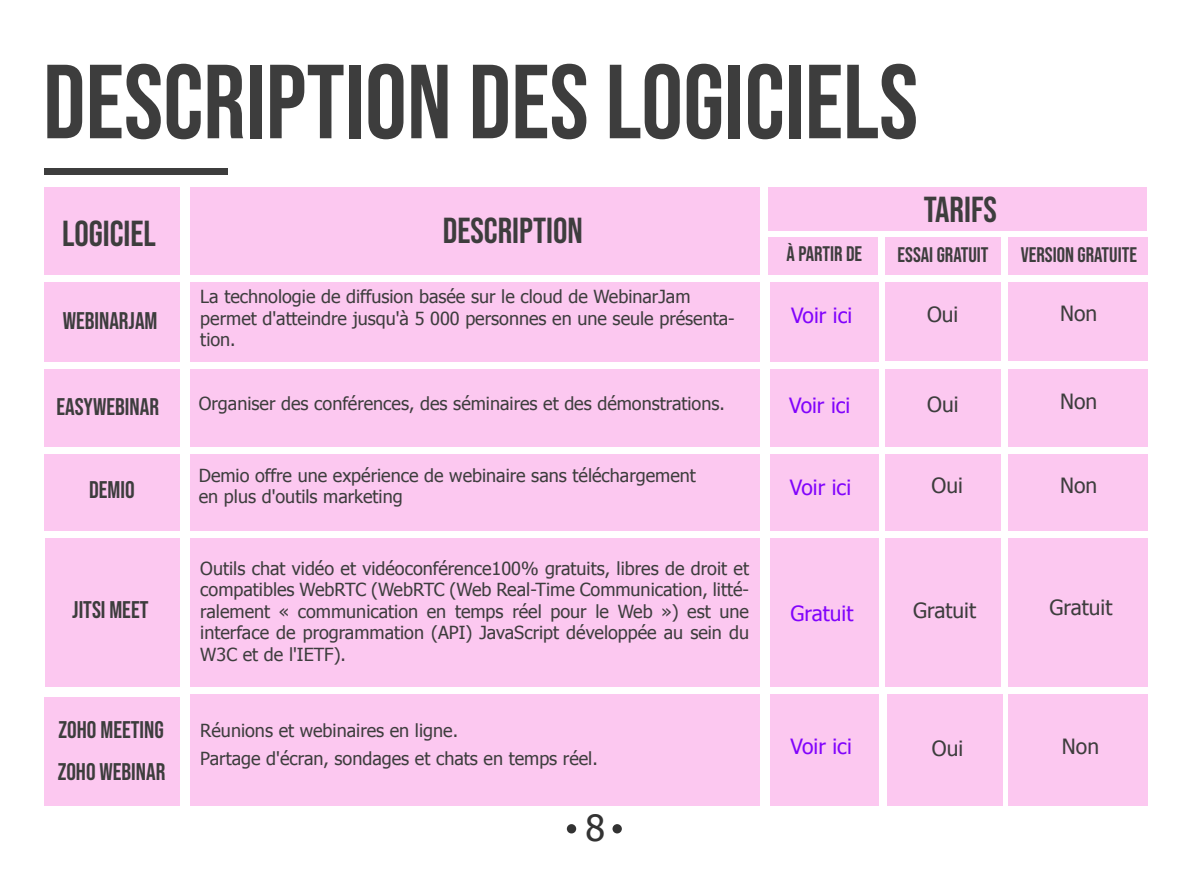
<style>
.page{position:relative;width:1191px;height:893px;background:#fff}
.page>*{position:absolute;margin:0;border:0;box-sizing:border-box;transform-origin:0 0}
.t1{font:105px "Bebas Neue";color:#3d3d3d}
.t2{font:36px "Bebas Neue";color:#3d3d3d}
.t3{font:36px "Tahoma";color:#333}
.t4{font:24px "Bebas Neue";color:#3d3d3d}
.t5{font:21px "Tahoma";color:#3d3d3d}
.t6{font:21px "Bebas Neue";color:#3d3d3d}
.t7{font:21px "Tahoma";color:#8103fc}
.t8{font:18px/21.6px "Tahoma";color:#3d3d3d}
</style>
<div class="page">
<div style="left:44px;top:168px;width:184px;height:7px;background:#3d3d3d"></div>
<div style="left:567px;top:824px;width:9px;height:9px;background:#333;border-radius:50%"></div>
<div style="left:612px;top:824px;width:10px;height:9px;background:#333;border-radius:50%"></div>
<div style="left:190px;top:188px;width:569px;height:86px;background:#fcc8f0"></div>
<div style="left:44px;top:282px;width:135px;height:80px;background:#fcc8f0"></div>
<div style="left:44px;top:188px;width:135px;height:86px;background:#fcc8f0"></div>
<div style="left:44px;top:369px;width:135px;height:78px;background:#fcc8f0"></div>
<div style="left:190px;top:282px;width:569px;height:80px;background:#fcc8f0"></div>
<div style="left:190px;top:369px;width:569px;height:78px;background:#fcc8f0"></div>
<div style="left:44px;top:454px;width:135px;height:77px;background:#fcc8f0"></div>
<div style="left:190px;top:454px;width:569px;height:77px;background:#fcc8f0"></div>
<div style="left:45px;top:538px;width:134px;height:149px;background:#fcc8f0"></div>
<div style="left:190px;top:538px;width:569px;height:149px;background:#fcc8f0"></div>
<div style="left:44px;top:698px;width:135px;height:108px;background:#fcc8f0"></div>
<div style="left:190px;top:694px;width:569px;height:112px;background:#fcc8f0"></div>
<div style="left:768px;top:188px;width:378px;height:43px;background:#fcc8f0"></div>
<div style="left:768px;top:237px;width:110px;height:37px;background:#fcc8f0"></div>
<div style="left:885px;top:237px;width:116px;height:37px;background:#fcc8f0"></div>
<div style="left:1008px;top:237px;width:140px;height:37px;background:#fcc8f0"></div>
<div style="left:770px;top:282px;width:108px;height:80px;background:#fcc8f0"></div>
<div style="left:885px;top:282px;width:116px;height:79px;background:#fcc8f0"></div>
<div style="left:1008px;top:282px;width:140px;height:79px;background:#fcc8f0"></div>
<div style="left:770px;top:369px;width:108px;height:78px;background:#fcc8f0"></div>
<div style="left:885px;top:369px;width:116px;height:78px;background:#fcc8f0"></div>
<div style="left:1008px;top:369px;width:140px;height:78px;background:#fcc8f0"></div>
<div style="left:770px;top:454px;width:108px;height:77px;background:#fcc8f0"></div>
<div style="left:885px;top:454px;width:116px;height:77px;background:#fcc8f0"></div>
<div style="left:1008px;top:454px;width:140px;height:77px;background:#fcc8f0"></div>
<div style="left:770px;top:538px;width:108px;height:149px;background:#fcc8f0"></div>
<div style="left:885px;top:538px;width:116px;height:149px;background:#fcc8f0"></div>
<div style="left:1008px;top:538px;width:140px;height:149px;background:#fcc8f0"></div>
<div style="left:770px;top:694px;width:108px;height:112px;background:#fcc8f0"></div>
<div style="left:887px;top:694px;width:115px;height:112px;background:#fcc8f0"></div>
<div style="left:1008px;top:694px;width:140px;height:112px;background:#fcc8f0"></div>
<h1 class="t1" style="left:43px;top:42px;width:876px">DESCRIPTION DES LOGICIELS</h1>
<h2 class="t2" style="left:62px;top:213px;width:95px">LOGICIEL</h2>
<h3 class="t4" style="left:63px;top:307px;width:96px">WEBINARJAM</h3>
<h3 class="t4" style="left:57px;top:393px;width:104px">EASYWEBINAR</h3>
<h3 class="t4" style="left:89px;top:477px;width:47px">DEMIO</h3>
<h3 class="t4" style="left:72px;top:596px;width:78px">JITSI MEET</h3>
<h2 class="t2" style="left:443px;top:211px;width:142px">DESCRIPTION</h2>
<p class="t8" style="left:200px;top:285px;width:536px">La technologie de diffusion basée sur le cloud de WebinarJam permet d'atteindre jusqu'à 5 000 personnes en une seule présenta&shy;tion.</p>
<p class="t8" style="left:199px;top:391px;width:527px">Organiser des conférences, des séminaires et des démonstrations.</p>
<p class="t8" style="left:199px;top:463px;width:498px">Demio offre une expérience de webinaire sans téléchargement en plus d'outils marketing</p>
<p class="t8" style="left:200px;top:556px;width:550px;text-align:justify">Outils chat vidéo et vidéoconférence100% gratuits, libres de droit et compatibles WebRTC (WebRTC (Web Real-Time Communication, litté&shy;ralement « communication en temps réel pour le Web ») est une interface de programmation (API) JavaScript développée au sein du W3C et de l'IETF).</p>
<h3 class="t4" style="left:59px;top:716px;width:107px">ZOHO MEETING</h3>
<p class="t8" style="left:200px;top:715px;width:399px;line-height:28.2px">Réunions et webinaires en ligne.<br>Partage d'écran, sondages et chats en temps réel.</p>
<h3 class="t4" style="left:58px;top:758px;width:109px">ZOHO WEBINAR</h3>
<h2 class="t3" style="left:585px;top:804px;width:21px">8</h2>
<h2 class="t2" style="left:923px;top:189px;width:75px">TARIFS</h2>
<p class="t6" style="left:786px;top:242px;width:77px">À PARTIR DE</p>
<p class="t6" style="left:897px;top:242px;width:92px">ESSAI GRATUIT</p>
<p class="t6" style="left:1020px;top:242px;width:118px">VERSION GRATUITE</p>
<p class="t7" style="left:791px;top:302px;width:63px">Voir ici</p>
<p class="t5" style="left:927px;top:301px;width:33px">Oui</p>
<p class="t5" style="left:1060px;top:299px;width:39px">Non</p>
<p class="t7" style="left:789px;top:391px;width:63px">Voir ici</p>
<p class="t5" style="left:927px;top:390px;width:33px">Oui</p>
<p class="t5" style="left:1060px;top:388px;width:39px">Non</p>
<p class="t7" style="left:790px;top:473px;width:63px">Voir ici</p>
<p class="t5" style="left:931px;top:471px;width:33px">Oui</p>
<p class="t5" style="left:1060px;top:472px;width:39px">Non</p>
<p class="t7" style="left:790px;top:599px;width:64px">Gratuit</p>
<p class="t5" style="left:913px;top:596px;width:64px">Gratuit</p>
<p class="t5" style="left:1049px;top:593px;width:64px">Gratuit</p>
<p class="t7" style="left:790px;top:732px;width:63px">Voir ici</p>
<p class="t5" style="left:931px;top:734px;width:33px">Oui</p>
<p class="t5" style="left:1062px;top:732px;width:39px">Non</p>
</div>
